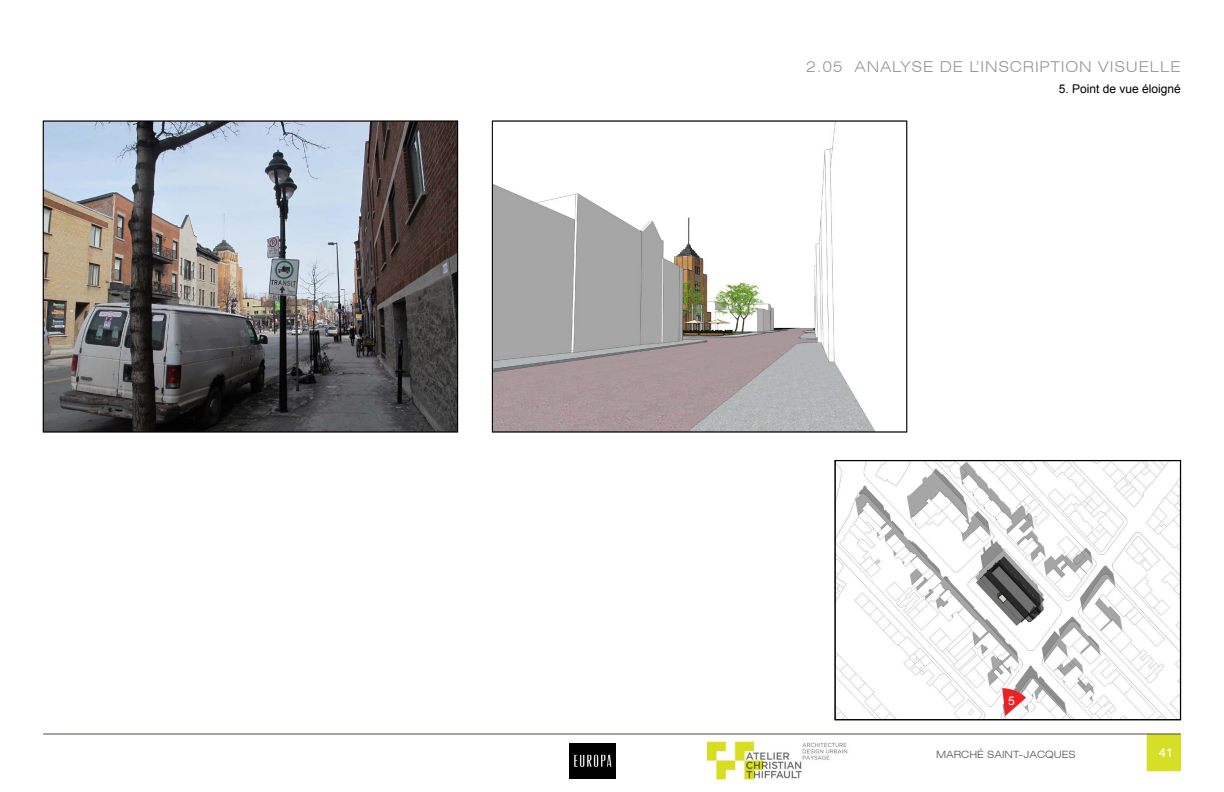
<style>
.page{position:relative;width:1224px;height:792px;background:#fff}
.page>*{position:absolute;margin:0;border:0;box-sizing:border-box;transform-origin:0 0}
.t1{font:300 expanded 15px "Swiss 721 BT";letter-spacing:.05em;color:#939598}
.t2{font:13px "Swiss 721 BT";color:#fff}
.t3{font:12px "Arial";color:#000}
.t4{font:12px "Arial";color:#fff}
.t5{font:300 expanded 10px "Swiss 721 BT";color:#4f4c3c}
</style>
<div class="page">
<div style="left:1147px;top:734px;width:34px;height:37px;background:#d6df26"></div>
<hr style="left:43px;top:734px;width:1138px;height:1px;background:#4e4b3d">
<img style="left:708px;top:742px;width:140px;height:37px">
<img style="left:570px;top:743px;width:46px;height:36px">
<img style="left:45px;top:123px;width:411px;height:307px">
<div style="left:43px;top:121px;width:415px;height:311px;border:1px solid #000"></div>
<img style="left:494px;top:123px;width:381px;height:307px">
<div style="left:492px;top:121px;width:415px;height:311px;border:1px solid #000"></div>
<img style="left:837px;top:463px;width:342px;height:255px">
<div style="left:835px;top:461px;width:346px;height:259px;border:1px solid #000"></div>
<svg style="left:1002px;top:688px;width:24px;height:28px"></svg>
<p class="t1" style="left:806px;top:58px;width:376px">2.05 ANALYSE DE L’INSCRIPTION VISUELLE</p>
<p class="t3" style="left:1059px;top:81px;width:124px">5. Point de vue éloigné</p>
<p class="t4" style="left:1008px;top:692px;width:8px">5</p>
<p class="t5" style="left:936px;top:748px;width:141px">MARCHÉ SAINT-JACQUES</p>
<p class="t2" style="left:1159px;top:745px;width:16px">41</p>
</div>
